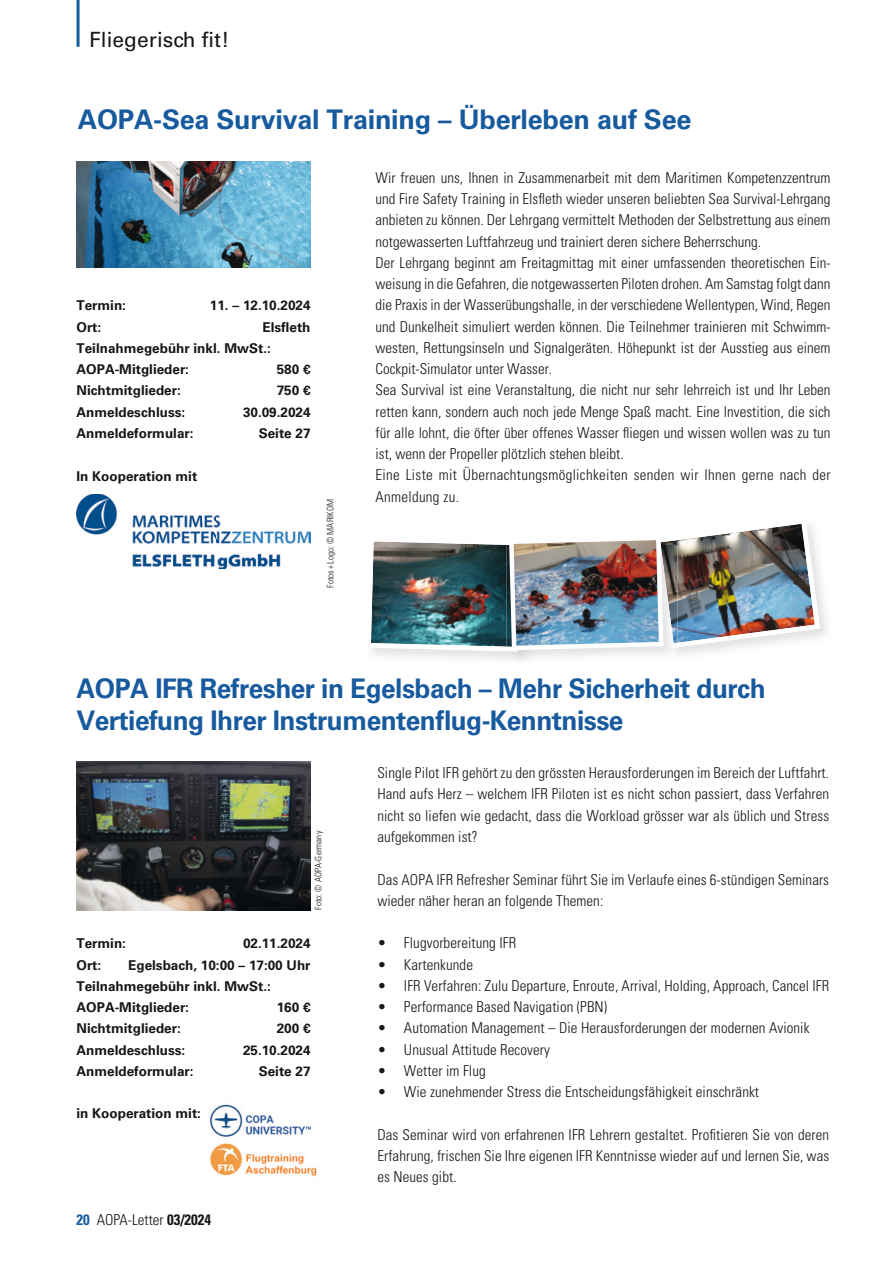
<style>
.page{position:relative;width:893px;height:1263px;background:#fff}
.page>*{position:absolute;margin:0;border:0;box-sizing:border-box;transform-origin:0 0}
.t1{font:700 27px/32.4px "Univers LT";letter-spacing:-.02em;color:#175a9e}
.t2{font:21px "Univers LT";color:#161518}
.t3{font:300 condensed 15px/21.3px "Univers LT";color:#161518}
.t4{font:700 13.5px/21.3px "Univers LT";color:#161518}
.t5{font:300 condensed 9px "Univers LT";letter-spacing:.01em;color:#161518}
.s1{font-weight:700;color:#175a9e}
.s2{font-weight:700}
</style>
<div class="page">
<hr style="left:77px;top:0;width:3px;height:47px;background:#175a9e">
<img style="left:77px;top:162px;width:233px;height:106px">
<img style="left:77px;top:494px;width:233px;height:75px">
<img style="left:368px;top:521px;width:452px;height:131px">
<img style="left:77px;top:761px;width:233px;height:149px">
<img style="left:210px;top:1104px;width:107px;height:72px">
<h2 class="t2" style="left:89px;top:27px;width:142px">Fliegerisch fit!</h2>
<h1 class="t1" style="left:78px;top:104px;width:615px">AOPA-Sea Survival Training – Überleben auf See</h1>
<p class="t3" style="left:376px;top:167px;width:457px">Wir freuen uns, Ihnen in Zusammenarbeit mit dem Maritimen Kompetenzzentrum und Fire Safety Training in Elsfleth wieder unseren beliebten Sea Survival-Lehrgang anbieten zu können. Der Lehrgang vermittelt Methoden der Selbstrettung aus einem notgewasserten Luftfahrzeug und trainiert deren sichere Beherrschung.<br>Der Lehrgang beginnt am Freitagmittag mit einer umfassenden theoretischen Ein&shy;weisung in die Gefahren, die notgewasserten Piloten drohen. Am Samstag folgt dann die Praxis in der Wasserübungshalle, in der verschiedene Wellentypen, Wind, Regen und Dunkelheit simuliert werden können. Die Teilnehmer trainieren mit Schwimm&shy;westen, Rettungsinseln und Signalgeräten. Höhepunkt ist der Ausstieg aus einem Cockpit-Simulator unter Wasser.<br>Sea Survival ist eine Veranstaltung, die nicht nur sehr lehrreich ist und Ihr Leben retten kann, sondern auch noch jede Menge Spaß macht. Eine Investition, die sich für alle lohnt, die öfter über offenes Wasser fliegen und wissen wollen was zu tun ist, wenn der Propeller plötzlich stehen bleibt.<br>Eine Liste mit Übernachtungsmöglichkeiten senden wir Ihnen gerne nach der Anmeldung zu.</p>
<p class="t4" style="left:77px;top:295px;width:51px">Termin:</p>
<p class="t4" style="left:210px;top:295px;width:102px">11. – 12.10.2024</p>
<p class="t4" style="left:77px;top:316px;width:26px">Ort:</p>
<p class="t4" style="left:77px;top:316px;width:235px;text-indent:186px">Elsfleth<br>Teilnahmegebühr inkl. MwSt.:<br>AOPA-Mitglieder:</p>
<p class="t4" style="left:277px;top:359px;width:35px">580 €</p>
<p class="t4" style="left:77px;top:380px;width:106px">Nichtmitglieder:</p>
<p class="t4" style="left:277px;top:380px;width:35px">750 €</p>
<p class="t4" style="left:77px;top:401px;width:110px">Anmeldeschluss:</p>
<p class="t4" style="left:243px;top:401px;width:69px">30.09.2024</p>
<p class="t4" style="left:77px;top:423px;width:119px">Anmeldeformular:</p>
<p class="t4" style="left:259px;top:423px;width:53px">Seite 27</p>
<p class="t4" style="left:77px;top:465px;width:122px">In Kooperation mit</p>
<p class="t5" style="left:325px;top:588px;width:90px;rotate:-90deg">Fotos+Logo: © MARIKOM</p>
<h1 class="t1" style="left:77px;top:672px;width:691px">AOPA IFR Refresher in Egelsbach – Mehr Sicherheit durch<br>Vertiefung Ihrer Instrumentenflug-Kenntnisse</h1>
<p class="t3" style="left:377px;top:762px;width:453px;text-align:justify">Single Pilot IFR gehört zu den grössten Herausforderungen im Bereich der Luftfahrt.<br>Hand aufs Herz – welchem IFR Piloten ist es nicht schon passiert, dass Verfahren nicht so liefen wie gedacht, dass die Workload grösser war als üblich und Stress aufgekommen ist?</p>
<p class="t3" style="left:377px;top:868px;width:453px">Das AOPA IFR Refresher Seminar führt Sie im Verlaufe eines 6-stündigen Seminars wieder näher heran an folgende Themen:</p>
<p class="t3" style="left:377px;top:932px;width:140px">• Flugvorbereitung IFR</p>
<p class="t3" style="left:377px;top:953px;width:97px">• Kartenkunde</p>
<p class="t3" style="left:377px;top:975px;width:453px">• IFR Verfahren: Zulu Departure, Enroute, Arrival, Holding, Approach, Cancel IFR</p>
<p class="t3" style="left:377px;top:996px;width:231px">• Performance Based Navigation (PBN)</p>
<p class="t3" style="left:377px;top:1017px;width:434px">• Automation Management – Die Herausforderungen der modernen Avionik</p>
<p class="t3" style="left:377px;top:1039px;width:174px">• Unusual Attitude Recovery</p>
<p class="t3" style="left:377px;top:1060px;width:110px">• Wetter im Flug</p>
<p class="t3" style="left:377px;top:1081px;width:383px">• Wie zunehmender Stress die Entscheidungsfähigkeit einschränkt</p>
<p class="t3" style="left:377px;top:1124px;width:453px;text-align:justify">Das Seminar wird von erfahrenen IFR Lehrern gestaltet. Profitieren Sie von deren Erfahrung, frischen Sie Ihre eigenen IFR Kenntnisse wieder auf und lernen Sie, was es Neues gibt.</p>
<p class="t5" style="left:313px;top:910px;width:81px;rotate:-90deg">Foto: © AOPA-Germany</p>
<p class="t4" style="left:77px;top:933px;width:51px">Termin:</p>
<p class="t4" style="left:243px;top:933px;width:69px">02.11.2024</p>
<p class="t4" style="left:77px;top:954px;width:26px">Ort:</p>
<p class="t4" style="left:77px;top:954px;width:235px;text-indent:52px">Egelsbach, 10:00 – 17:00 Uhr<br>Teilnahmegebühr inkl. MwSt.:<br>AOPA-Mitglieder:</p>
<p class="t4" style="left:277px;top:997px;width:35px">160 €</p>
<p class="t4" style="left:77px;top:1018px;width:106px">Nichtmitglieder:</p>
<p class="t4" style="left:277px;top:1018px;width:35px">200 €</p>
<p class="t4" style="left:77px;top:1039px;width:110px">Anmeldeschluss:</p>
<p class="t4" style="left:243px;top:1039px;width:69px">25.10.2024</p>
<p class="t4" style="left:77px;top:1060px;width:119px">Anmeldeformular:</p>
<p class="t4" style="left:259px;top:1060px;width:53px">Seite 27</p>
<p class="t4" style="left:77px;top:1103px;width:126px">in Kooperation mit:</p>
<p class="t3" style="left:77px;top:1209px;width:136px"><span class="s1">20</span> AOPA-Letter <span class="s2">03/2024</span></p>
</div>
